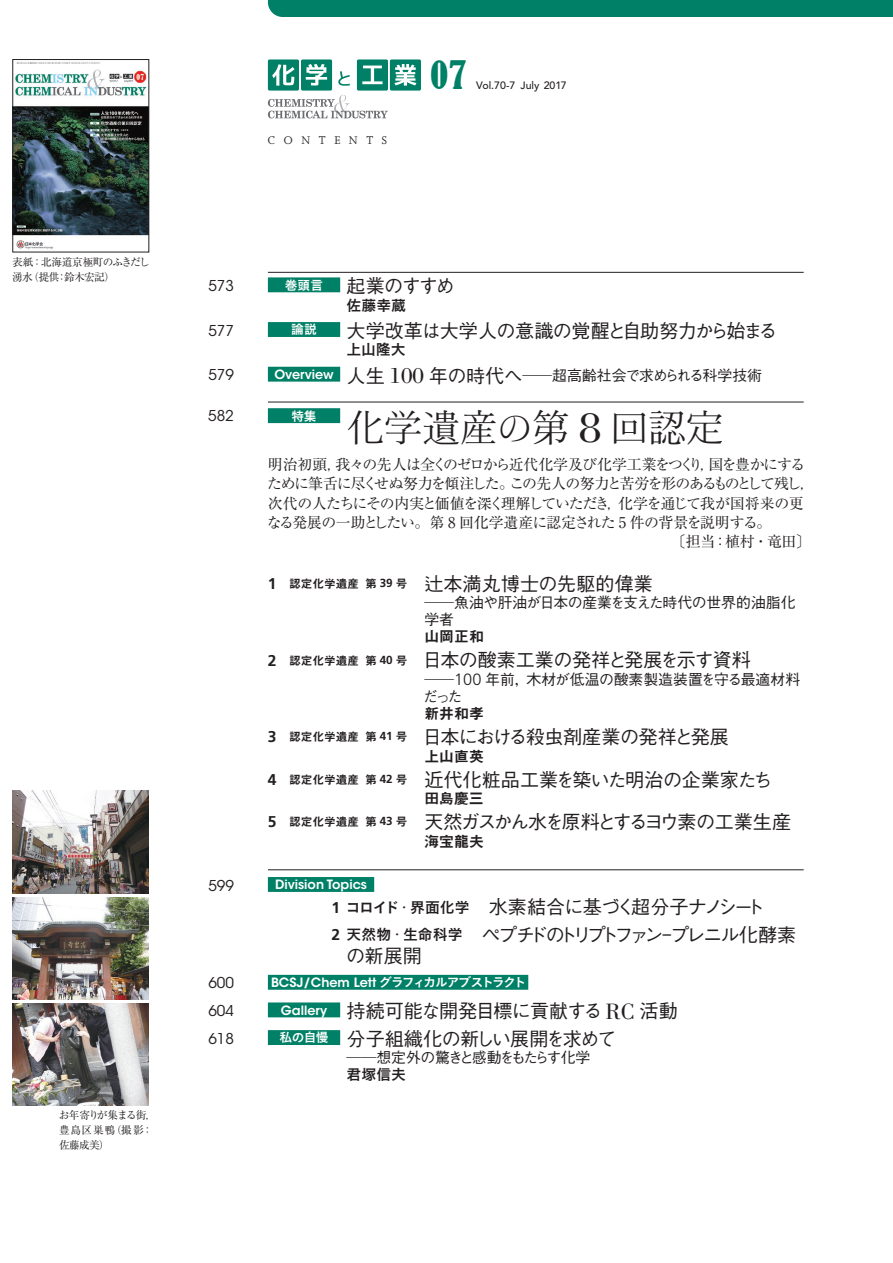
<style>
.page{position:relative;width:893px;height:1263px;background:#fff}
.page>*{position:absolute;margin:0;border:0;box-sizing:border-box;transform-origin:0 0}
.t1{font:100 38.25px "Iwa O Min Pro";letter-spacing:-.01em;color:#231f20}
.t2{font:condensed 36.15px "Bernard";color:#008066}
.t3{font:500 19.2px "Gothic BBB Pr 6";letter-spacing:-.03em;color:#231f20}
.t4{font:500 19.2px/27.6px "Gothic BBB Pr 6";letter-spacing:-.12em;color:#231f20}
.t5{font:500 19.2px "Gothic BBB Pr 6";letter-spacing:-.105em;color:#231f20}
.t6{font:500 19.2px "Gothic BBB Pr 6";color:#231f20}
.t7{font:14.85px "Ryumin Pr 6";letter-spacing:-.065em;color:#231f20}
.t8{font:500 14.85px/17px "Gothic BBB Pr 6";letter-spacing:-.03em;color:#231f20}
.t9{font:14.85px "Ryumin Pr 6";letter-spacing:-.1em;color:#231f20}
.t10{font:500 14.85px/17px "Gothic BBB Pr 6";color:#231f20}
.t11{font:14.85px "ITC Avant Garde Std";color:#231f20}
.t12{font:14.85px "Midashi Go Pr 6 MB31";color:#231f20}
.t13{font:500 14.85px "Gothic BBB Pr 6";letter-spacing:-.125em;color:#231f20}
.t14{font:14.85px "Koburina Go Std W6";color:#231f20}
.t15{font:600 12.75px "ITC Avant Garde Std";color:#fff}
.t16{font:12.75px "Joanna MT Std";color:#231f20}
.t17{font:12.75px "Koburina Go Std W6";color:#fff}
.t18{font:10.65px/14.9px "Ryumin Pr 6";letter-spacing:-.055em;color:#231f20}
.t19{font:500 10.65px "Avenir LT Std";color:#231f20}
.s1{font-family:"ITC Avant Garde Std";font-weight:600;font-size:12.75px;color:#fff}
.s2{font-size:19.2px}
.s3{font-family:"Bodoni Std";font-weight:400;font-size:22.95px}
.s4{font-family:"Shin Go Pr 6";font-weight:300;font-stretch:expanded}
.s5{font-family:"Yutuki 5 Go K Std W2";font-weight:400}
.s6{font-family:"Bodoni Std";font-weight:400;font-size:43.95px}
.s7{font-family:"Frutiger LT Std";font-weight:700;font-size:15.6px}
.s8{font-family:"Midashi Go Pr 6 MB31";font-weight:400;font-size:11.7px}
.s9{font-family:"Frutiger LT Std";font-weight:300;font-size:16.35px}
.s10{font-family:"Midashi Min Pr 6 MA31";font-weight:400}
.s11{font-family:"Koburina Go Std W6";font-weight:400;font-size:14.85px}
.s12{font-family:"Ryumin Pr 6";font-weight:300;font-size:14.85px}
.s13{font-family:"Koburina Go Std W6";font-weight:400}
</style>
<div class="page">
<div style="left:268px;top:0;width:625px;height:17px;background:#008066"></div>
<hr style="left:268px;top:272px;width:536px;height:1px;background:#231f20">
<div style="left:268px;top:59px;width:31px;height:32px;background:#008066;border-radius:2px"></div>
<div style="left:301px;top:59px;width:31px;height:32px;background:#008066;border-radius:2px"></div>
<div style="left:357px;top:59px;width:31px;height:32px;background:#008066;border-radius:2px"></div>
<div style="left:390px;top:59px;width:31px;height:32px;background:#008066;border-radius:2px"></div>
<svg style="left:272px;top:64px;width:23px;height:22px"></svg>
<svg style="left:306px;top:64px;width:21px;height:22px"></svg>
<svg style="left:338px;top:71px;width:12px;height:15px"></svg>
<svg style="left:362px;top:66px;width:21px;height:18px"></svg>
<svg style="left:394px;top:64px;width:22px;height:22px"></svg>
<svg style="left:268px;top:95px;width:120px;height:23px"></svg>
<div style="left:268px;top:277px;width:72px;height:15px;background:#008066"></div>
<div style="left:268px;top:322px;width:72px;height:15px;background:#008066"></div>
<div style="left:268px;top:367px;width:72px;height:15px;background:#008066"></div>
<hr style="left:268px;top:402px;width:536px;height:1px;background:#231f20">
<div style="left:268px;top:408px;width:72px;height:15px;background:#008066"></div>
<hr style="left:268px;top:869px;width:536px;height:1px;background:#231f20">
<div style="left:268px;top:877px;width:106px;height:15px;background:#008066"></div>
<div style="left:268px;top:975px;width:260px;height:15px;background:#008066"></div>
<div style="left:268px;top:1002px;width:72px;height:15px;background:#008066"></div>
<div style="left:268px;top:1030px;width:72px;height:15px;background:#008066"></div>
<img style="left:15px;top:62px;width:132px;height:187px">
<div style="left:13px;top:59px;width:136px;height:193px;border:1px solid #231f20"></div>
<img style="left:13px;top:791px;width:136px;height:102px">
<img style="left:13px;top:897px;width:136px;height:102px">
<img style="left:13px;top:1003px;width:136px;height:103px">
<p class="t18" style="left:12px;top:254px;width:139px">表紙：北海道京極町のふきだし湧水（提供：鈴木宏記）</p>
<p class="t18" style="left:59px;top:1107px;width:99px">お年寄りが集まる街，豊島区巣鴨（撮影：佐藤成美）</p>
<p class="t16" style="left:268px;top:133px;width:121px">C O N T E N T S</p>
<h2 class="t2" style="left:431px;top:54px;width:38px">07</h2>
<p class="t19" style="left:476px;top:79px;width:92px">Vol.70-7 July 2017</p>
<p class="t11" style="left:208px;top:276px;width:27px">573</p>
<p class="t3" style="left:285px;top:271px;width:171px"><sup>巻頭言</sup> 起業のすすめ</p>
<p class="t14" style="left:347px;top:294px;width:61px">佐藤幸蔵</p>
<p class="t11" style="left:208px;top:321px;width:27px">577</p>
<p class="t17" style="left:291px;top:320px;width:27px">論説</p>
<p class="t3" style="left:347px;top:315px;width:432px">大学改革は大学人の意識の覚醒と自助努力から始まる</p>
<p class="t14" style="left:347px;top:338px;width:61px">上山隆大</p>
<p class="t11" style="left:208px;top:366px;width:27px">579</p>
<p class="t8" style="left:274px;top:366px;width:489px"><span class="s1">Overview</span> <span class="s2">人生</span> <span class="s3">100</span> <span class="s2">年の時代へ</span><span class="s4">――</span>超高齢社会で求められる科学技術</p>
<p class="t11" style="left:208px;top:406px;width:27px">582</p>
<p class="t17" style="left:291px;top:406px;width:27px">特集</p>
<h1 class="t1" style="left:346px;top:402px;width:379px">化学遺産<span class="s5">の</span>第 <span class="s6">8</span> 回認定</h1>
<p class="t7" style="left:268px;top:453px;width:539px">明治初頭，我々の先人は全くのゼロから近代化学及び化学工業をつくり，国を豊かにする</p>
<p class="t9" style="left:267px;top:472px;width:549px">ために筆舌に尽くせぬ努力を傾注した。この先人の努力と苦労を形のあるものとして残し，</p>
<p class="t7" style="left:268px;top:491px;width:537px">次代の人たちにその内実と価値を深く理解していただき，化学を通じて我が国将来の更</p>
<p class="t7" style="left:267px;top:510px;width:506px">なる発展の一助としたい。第 8 回化学遺産に認定された 5 件の背景を説明する。</p>
<p class="t7" style="left:671px;top:529px;width:142px">〔担当：植村・竜田〕</p>
<p class="t6" style="left:268px;top:568px;width:387px"><span class="s7">1</span> <span class="s8">認定化学遺産 第</span> <sup>39</sup> <span class="s8">号</span> 辻本満丸博士の先駆的偉業</p>
<p class="t8" style="left:424px;top:593px;width:373px"><span class="s4">――</span>魚油や肝油が日本の産業を支えた時代の世界的油脂化学者</p>
<p class="t12" style="left:424px;top:625px;width:61px">山岡正和</p>
<p class="t3" style="left:268px;top:645px;width:485px"><span class="s7">2</span> <span class="s8">認定化学遺産 第</span> <sup>40</sup> <span class="s8">号</span> 日本の酸素工業の発祥と発展を示す資料</p>
<p class="t10" style="left:423px;top:670px;width:378px"><span class="s4">――</span><span class="s9">100</span> 年前<span class="s10">，</span>木材が低温の酸素製造装置を守る最適材料だった</p>
<p class="t12" style="left:424px;top:701px;width:61px">新井和孝</p>
<p class="t3" style="left:268px;top:721px;width:463px"><span class="s7">3</span> <span class="s8">認定化学遺産 第</span> <sup>41</sup> <span class="s8">号</span> 日本における殺虫剤産業の発祥と発展</p>
<p class="t12" style="left:424px;top:744px;width:61px">上山直英</p>
<p class="t3" style="left:268px;top:764px;width:506px"><span class="s7">4</span> <span class="s8">認定化学遺産 第</span> <sup>42</sup> <span class="s8">号</span> 近代化粧品工業を築いた明治の企業家たち</p>
<p class="t12" style="left:424px;top:786px;width:61px">田島慶三</p>
<p class="t5" style="left:268px;top:806px;width:525px"><span class="s7">5</span> <span class="s8">認定化学遺産 第</span> <sup>43</sup> <span class="s8">号</span> 天然ガスかん水を原料とするヨウ素の工業生産</p>
<p class="t12" style="left:424px;top:829px;width:61px">海宝龍夫</p>
<p class="t11" style="left:208px;top:876px;width:27px">599</p>
<p class="t15" style="left:275px;top:877px;width:94px">Division Topics</p>
<p class="t4" style="left:331px;top:892px;width:466px"><span class="s7">1</span> <span class="s11">コロイド</span><span class="s12">・</span><span class="s11">界面化学</span>　水素結合に基づく超分子ナノシート<br><span class="s7">2</span> <span class="s11">天然物</span><span class="s12">・</span><span class="s11">生命科学</span>　ペプチドのトリプトファン-プレニル化酵素</p>
<p class="t3" style="left:346px;top:940px;width:77px">の新展開</p>
<p class="t11" style="left:208px;top:974px;width:27px">600</p>
<p class="t15" style="left:271px;top:974px;width:257px">BCSJ/Chem Lett <span class="s13">グラフィカルアブストラクト</span></p>
<p class="t11" style="left:208px;top:1001px;width:27px">604</p>
<p class="t3" style="left:281px;top:996px;width:398px"><sup>Gallery</sup> 持続可能な開発目標に貢献する<span class="s3">RC</span> 活動</p>
<p class="t11" style="left:208px;top:1029px;width:27px">618</p>
<p class="t3" style="left:279px;top:1023px;width:338px"><sup>私の自慢</sup> 分子組織化の新しい展開を求めて</p>
<p class="t13" style="left:347px;top:1046px;width:245px"><span class="s4">――</span>想定外の驚きと感動をもたらす化学</p>
<p class="t14" style="left:347px;top:1063px;width:61px">君塚信夫</p>
</div>
